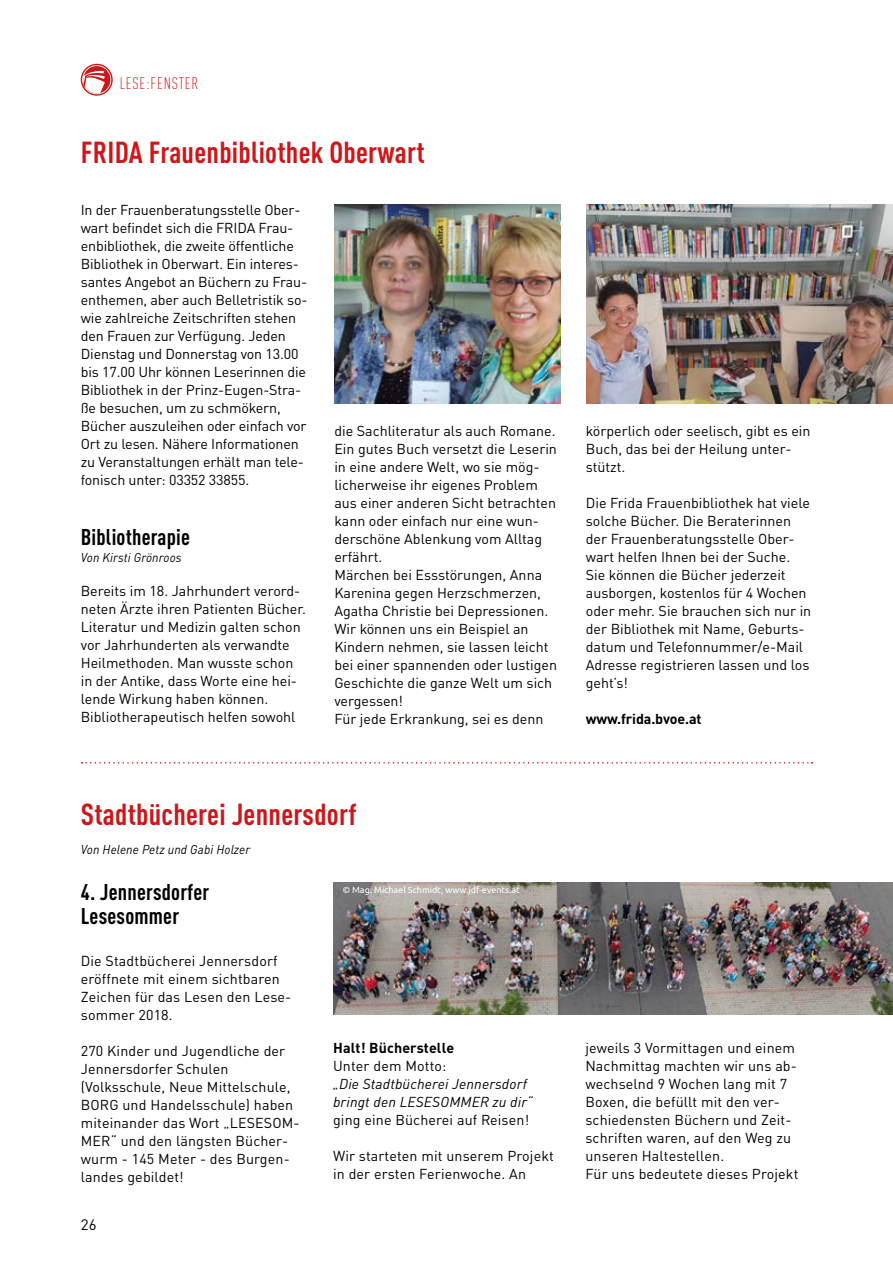
<style>
.page{position:relative;width:893px;height:1263px;background:#fff}
.page>*{position:absolute;margin:0;border:0;box-sizing:border-box;transform-origin:0 0}
.t1{font:700 condensed 30px "DIN Pro";letter-spacing:.01em;color:#cd171a}
.t2{font:700 condensed 22.5px/24px "DIN Pro";letter-spacing:.01em;color:#000}
.t3{font:300 condensed 16.5px "DIN Pro";letter-spacing:.05em;color:#cd171a}
.t4{font:15px "DIN Pro";color:#000}
.t5{font:14.25px/18px "DIN Pro";color:#000}
.t6{font:italic 14.25px/18px "DIN Pro";letter-spacing:.01em;color:#000}
.t7{font:700 14.25px "DIN Pro";color:#000}
.t8{font:italic 12.75px "DIN Pro";letter-spacing:.01em;color:#000;scale:.95 1}
.t9{font:9px "Ubuntu";color:#fff}
</style>
<div class="page">
<svg style="left:81px;top:64px;width:32px;height:32px"></svg>
<svg style="left:82px;top:762px;width:730px;height:1px"></svg>
<img style="left:333px;top:882px;width:560px;height:132px">
<img style="left:334px;top:204px;width:226px;height:200px">
<img style="left:587px;top:204px;width:306px;height:200px">
<p class="t3" style="left:120px;top:72px;width:80px">LESE:FENSTER</p>
<h1 class="t1" style="left:81px;top:130px;width:345px">FRIDA Frauenbibliothek Oberwart</h1>
<p class="t5" style="left:81px;top:199px;width:228px">In der Frauenberatungsstelle Ober&shy;wart befindet sich die FRIDA Frau&shy;enbibliothek, die zweite öffentliche Bibliothek in Oberwart. Ein interes&shy;santes Angebot an Büchern zu Frau&shy;enthemen, aber auch Belletristik so&shy;wie zahlreiche Zeitschriften stehen den Frauen zur Verfügung. Jeden Dienstag und Donnerstag von 13.00 bis 17.00 Uhr können Leserinnen die Bibliothek in der Prinz-Eugen-Stra&shy;ße besuchen, um zu schmökern, Bücher auszuleihen oder einfach vor Ort zu lesen. Nähere Informationen zu Veranstaltungen erhält man tele&shy;fonisch unter: 03352 33855.</p>
<h2 class="t2" style="left:81px;top:523px;width:111px">Bibliotherapie</h2>
<p class="t8" style="left:81px;top:547px;width:108px">Von Kirsti Grönroos</p>
<p class="t5" style="left:81px;top:580px;width:227px">Bereits im 18. Jahrhundert verord&shy;neten Ärzte ihren Patienten Bücher.<br>Literatur und Medizin galten schon vor Jahrhunderten als verwandte Heilmethoden. Man wusste schon in der Antike, dass Worte eine hei&shy;lende Wirkung haben können.<br>Bibliotherapeutisch helfen sowohl</p>
<p class="t5" style="left:334px;top:421px;width:224px">die Sachliteratur als auch Romane.<br>Ein gutes Buch versetzt die Leserin in eine andere Welt, wo sie mög&shy;licherweise ihr eigenes Problem aus einer anderen Sicht betrachten kann oder einfach nur eine wun&shy;derschöne Ablenkung vom Alltag erfährt.<br>Märchen bei Essstörungen, Anna<br>Karenina gegen Herzschmerzen,<br>Agatha Christie bei Depressionen.<br>Wir können uns ein Beispiel an<br>Kindern nehmen, sie lassen leicht bei einer spannenden oder lustigen<br>Geschichte die ganze Welt um sich vergessen!<br>Für jede Erkrankung, sei es denn</p>
<p class="t5" style="left:586px;top:421px;width:226px">körperlich oder seelisch, gibt es ein<br>Buch, das bei der Heilung unter&shy;stützt.</p>
<p class="t5" style="left:586px;top:493px;width:227px">Die Frida Frauenbibliothek hat viele solche Bücher. Die Beraterinnen der Frauenberatungsstelle Ober&shy;wart helfen Ihnen bei der Suche.<br>Sie können die Bücher jederzeit ausborgen, kostenlos für 4 Wochen oder mehr. Sie brauchen sich nur in der Bibliothek mit Name, Geburts&shy;datum und Telefonnummer/e-Mail<br>Adresse registrieren lassen und los geht’s!</p>
<p class="t7" style="left:586px;top:707px;width:117px">www.frida.bvoe.at</p>
<h1 class="t1" style="left:81px;top:791px;width:277px">Stadtbücherei Jennersdorf</h1>
<p class="t8" style="left:81px;top:839px;width:180px">Von Helene Petz und Gabi Holzer</p>
<h2 class="t2" style="left:81px;top:878px;width:130px">4. Jennersdorfer<br>Lesesommer</h2>
<p class="t5" style="left:81px;top:950px;width:212px">Die Stadtbücherei Jennersdorf eröffnete mit einem sichtbaren<br>Zeichen für das Lesen den Lese&shy;sommer 2018.</p>
<p class="t5" style="left:81px;top:1040px;width:220px">270 Kinder und Jugendliche der<br>Jennersdorfer Schulen (Volksschule, Neue Mittelschule,<br>BORG und Handelsschule) haben miteinander das Wort „LESESOM-<br>MER“ und den längsten Bücher&shy;wurm - 145 Meter - des Burgen&shy;landes gebildet!</p>
<p class="t4" style="left:81px;top:1213px;width:17px">26</p>
<p class="t9" style="left:343px;top:884px;width:179px">© Mag. Michael Schmidt, www.jdf-events.at</p>
<p class="t7" style="left:333px;top:1036px;width:123px">Halt! Bücherstelle</p>
<p class="t5" style="left:333px;top:1055px;width:115px">Unter dem Motto:</p>
<p class="t6" style="left:333px;top:1073px;width:201px">„Die Stadtbücherei Jennersdorf bringt den LESESOMMER zu dir“</p>
<p class="t5" style="left:333px;top:1109px;width:198px">ging eine Bücherei auf Reisen!</p>
<p class="t5" style="left:333px;top:1145px;width:222px">Wir starteten mit unserem Projekt in der ersten Ferienwoche. An</p>
<p class="t5" style="left:585px;top:1037px;width:214px">jeweils 3 Vormittagen und einem<br>Nachmittag machten wir uns ab&shy;wechselnd 9 Wochen lang mit 7<br>Boxen, die befüllt mit den ver&shy;schiedensten Büchern und Zeit&shy;schriften waren, auf den Weg zu unseren Haltestellen.<br>Für uns bedeutete dieses Projekt</p>
</div>
